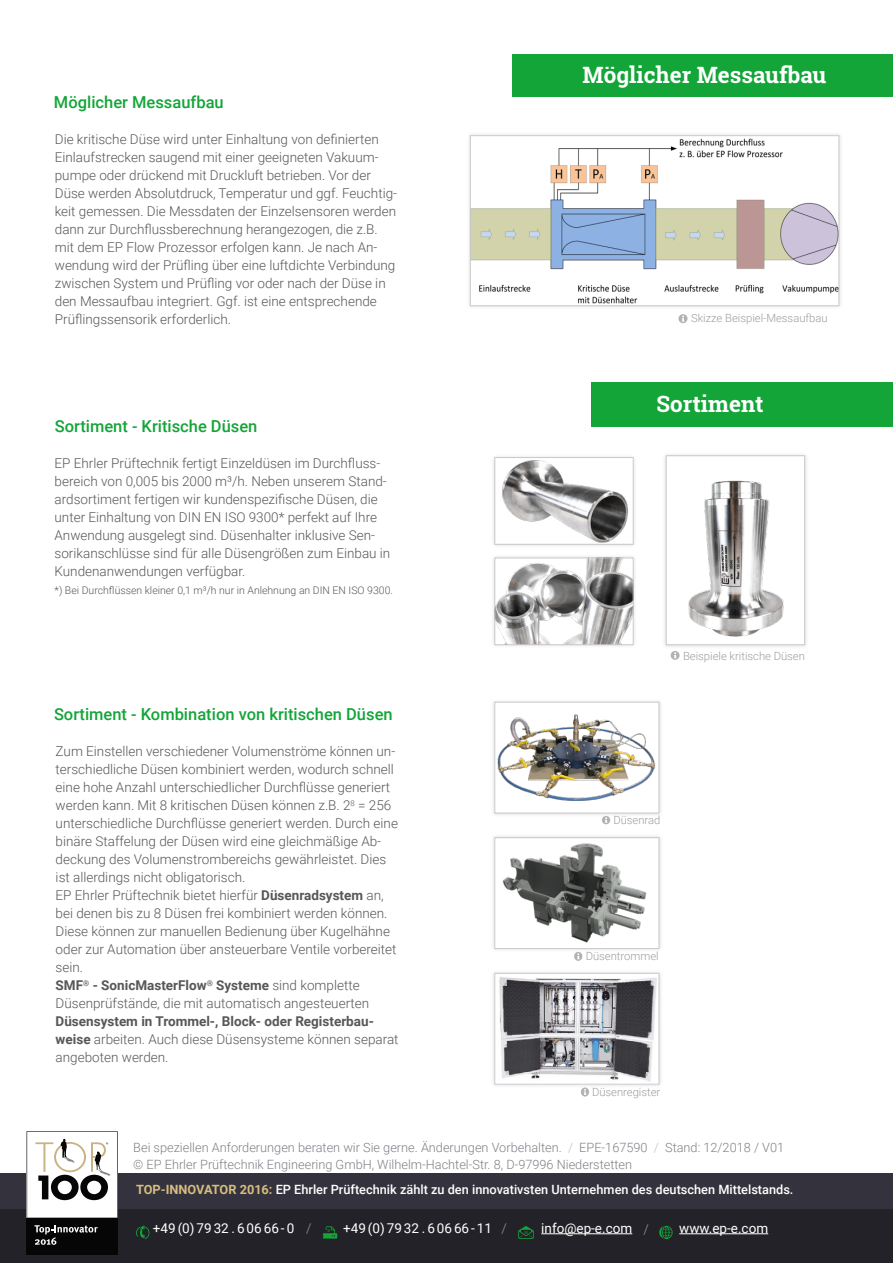
<style>
.page{position:relative;width:893px;height:1263px;background:#fff}
.page>*{position:absolute;margin:0;border:0;box-sizing:border-box;transform-origin:0 0}
.t1{font:700 22.5px "Roboto Slab";color:#fff}
.t2{font:500 16.5px "Roboto";color:#13a538}
.t3{font:300 13.5px/18px "Roboto";color:#575756}
.t4{font:13.5px "Roboto";color:#fff}
.t5{font:300 12.75px/16.5px "Roboto";color:#837e87}
.t6{font:500 12.75px "Roboto";color:#fff}
.t7{font:300 11.25px "Roboto";color:#9d9d9c}
.t8{font:300 10.5px "Roboto";color:#575756}
.s1{font-weight:700}
.s2{color:#c2bec3}
.s3{font-weight:700;color:#d8bd80}
.s4{font-weight:300;color:#9d989f}
</style>
<div class="page">
<div style="left:0;top:1174px;width:893px;height:38px;background:#34333d"></div>
<div style="left:0;top:1210px;width:893px;height:53px;background:#232228"></div>
<svg style="left:136px;top:1226px;width:13px;height:13px"></svg>
<svg style="left:323px;top:1226px;width:14px;height:12px"></svg>
<svg style="left:518px;top:1226px;width:16px;height:13px"></svg>
<hr style="left:541px;top:1233px;width:91px;height:1px;background:#fff">
<svg style="left:659px;top:1226px;width:14px;height:13px"></svg>
<hr style="left:679px;top:1233px;width:89px;height:1px;background:#fff">
<svg style="left:27px;top:1131px;width:91px;height:87px"></svg>
<div style="left:27px;top:1218px;width:91px;height:36px;background:#070606"></div>
<svg style="left:34px;top:1225px;width:64px;height:20px"></svg>
<div style="left:512px;top:55px;width:381px;height:42px;background:#13a538"></div>
<div style="left:467px;top:132px;width:376px;height:177px;background:#4d4d58;opacity:.2"></div>
<img style="left:472px;top:138px;width:365px;height:166px">
<div style="left:470px;top:136px;width:369px;height:170px;border:1px solid #cbc8cd"></div>
<div style="left:591px;top:382px;width:302px;height:44px;background:#13a538"></div>
<div style="left:491px;top:698px;width:172px;height:119px;background:#4d4d58;opacity:.2"></div>
<img style="left:497px;top:704px;width:160px;height:107px">
<div style="left:495px;top:702px;width:164px;height:111px;border:1px solid #cbc8cd"></div>
<svg style="left:602px;top:816px;width:8px;height:8px"></svg>
<svg style="left:574px;top:952px;width:8px;height:9px"></svg>
<svg style="left:581px;top:1088px;width:8px;height:8px"></svg>
<svg style="left:671px;top:651px;width:8px;height:9px"></svg>
<div style="left:491px;top:969px;width:172px;height:119px;background:#4d4d58;opacity:.2"></div>
<img style="left:497px;top:975px;width:160px;height:107px">
<div style="left:495px;top:973px;width:164px;height:111px;border:1px solid #cbc8cd"></div>
<div style="left:491px;top:834px;width:172px;height:118px;background:#4d4d58;opacity:.2"></div>
<div style="left:495px;top:838px;width:164px;height:110px;background:#fff"></div>
<img style="left:502px;top:843px;width:145px;height:100px">
<div style="left:495px;top:838px;width:164px;height:111px;border:1px solid #cbc8cd"></div>
<svg style="left:678px;top:314px;width:9px;height:9px"></svg>
<div style="left:491px;top:453px;width:146px;height:95px;background:#4d4d58;opacity:.2"></div>
<img style="left:497px;top:459px;width:134px;height:83px">
<div style="left:495px;top:457px;width:138px;height:87px;border:1px solid #cbc8cd"></div>
<div style="left:662px;top:451px;width:147px;height:198px;background:#4d4d58;opacity:.2"></div>
<div style="left:666px;top:456px;width:139px;height:189px;background:#fff"></div>
<img style="left:688px;top:480px;width:96px;height:157px">
<div style="left:666px;top:456px;width:139px;height:189px;border:1px solid #cbc8cd"></div>
<div style="left:491px;top:554px;width:146px;height:95px;background:#4d4d58;opacity:.2"></div>
<img style="left:497px;top:560px;width:134px;height:83px">
<div style="left:495px;top:558px;width:138px;height:87px;border:1px solid #cbc8cd"></div>
<p class="t2" style="left:54px;top:91px;width:171px">Möglicher Messaufbau</p>
<p class="t3" style="left:55px;top:130px;width:344px">Die kritische Düse wird unter Einhaltung von definierten Einlaufstrecken saugend mit einer geeigneten Vakuum&shy;pumpe oder drückend mit Druckluft betrieben. Vor der Düse werden Absolutdruck, Temperatur und ggf. Feuchtig&shy;keit gemessen. Die Messdaten der Einzelsensoren werden dann zur Durchflussberechnung herangezogen, die z.B. mit dem EP Flow Prozessor erfolgen kann. Je nach An&shy;wendung wird der Prüfling über eine luftdichte Verbindung zwischen System und Prüfling vor oder nach der Düse in den Messaufbau integriert. Ggf. ist eine entsprechende Prüflingssensorik erforderlich.</p>
<p class="t2" style="left:55px;top:415px;width:204px">Sortiment - Kritische Düsen</p>
<p class="t3" style="left:55px;top:454px;width:337px">EP Ehrler Prüftechnik fertigt Einzeldüsen im Durchfluss&shy;bereich von 0,005 bis 2000 m³/h. Neben unserem Stand&shy;ardsortiment fertigen wir kundenspezifische Düsen, die unter Einhaltung von DIN EN ISO 9300* perfekt auf Ihre Anwendung ausgelegt sind. Düsenhalter inklusive Sen&shy;sorikanschlüsse sind für alle Düsengrößen zum Einbau in Kundenanwendungen verfügbar.</p>
<p class="t8" style="left:55px;top:583px;width:340px">*) Bei Durchflüssen kleiner 0,1 m³/h nur in Anlehnung an DIN EN ISO 9300.</p>
<p class="t2" style="left:54px;top:703px;width:340px">Sortiment - Kombination von kritischen Düsen</p>
<p class="t3" style="left:56px;top:742px;width:344px">Zum Einstellen verschiedener Volumenströme können un&shy;terschiedliche Düsen kombiniert werden, wodurch schnell eine hohe Anzahl unterschiedlicher Durchflüsse generiert werden kann. Mit 8 kritischen Düsen können z.B. 2<sup>8</sup> = 256 unterschiedliche Durchflüsse generiert werden. Durch eine binäre Staffelung der Düsen wird eine gleichmäßige Ab&shy;deckung des Volumenstrombereichs gewährleistet. Dies ist allerdings nicht obligatorisch.<br>EP Ehrler Prüftechnik bietet hierfür <span class="s1">Düsenradsystem</span> an, bei denen bis zu 8 Düsen frei kombiniert werden können.<br>Diese können zur manuellen Bedienung über Kugelhähne oder zur Automation über ansteuerbare Ventile vorbereitet sein.<br><span class="s1">SMF</span><sup>®</sup> <span class="s1">- SonicMasterFlow</span><sup>®</sup> <span class="s1">Systeme</span> sind komplette Düsenprüfstände, die mit automatisch angesteuerten</p>
<p class="t3" style="left:56px;top:1012px;width:344px"><span class="s1">Düsensystem in Trommel-, Block- oder Registerbau&shy;weise</span> arbeiten. Auch diese Düsensysteme können separat angeboten werden.</p>
<h1 class="t1" style="left:583px;top:59px;width:245px">Möglicher Messaufbau</h1>
<p class="t7" style="left:691px;top:311px;width:138px">Skizze Beispiel-Messaufbau</p>
<h1 class="t1" style="left:657px;top:389px;width:109px">Sortiment</h1>
<p class="t7" style="left:683px;top:648px;width:123px">Beispiele kritische Düsen</p>
<p class="t7" style="left:613px;top:812px;width:49px">Düsenrad</p>
<p class="t7" style="left:586px;top:948px;width:75px">Düsentrommel</p>
<p class="t7" style="left:592px;top:1084px;width:70px">Düsenregister</p>
<p class="t5" style="left:133px;top:1139px;width:652px">Bei speziellen Anforderungen beraten wir Sie gerne. Änderungen Vorbehalten. <span class="s2">/</span> EPE-167590 <span class="s2">/</span> Stand: 12/2018 / V01 © EP Ehrler Prüftechnik Engineering GmbH, Wilhelm-Hachtel-Str. 8, D-97996 Niederstetten</p>
<p class="t6" style="left:136px;top:1181px;width:659px"><span class="s3">TOP-INNOVATOR 2016:</span> EP Ehrler Prüftechnik zählt zu den innovativsten Unternehmen des deutschen Mittelstands.</p>
<p class="t4" style="left:153px;top:1218px;width:160px">+49 (0) 79 32 . 6 06 66 - 0 <span class="s4">/</span></p>
<p class="t4" style="left:343px;top:1218px;width:165px">+49 (0) 79 32 . 6 06 66 - 11 <span class="s4">/</span></p>
<p class="t4" style="left:541px;top:1218px;width:109px">info@ep-e.com <span class="s4">/</span></p>
<p class="t4" style="left:679px;top:1218px;width:90px">www.ep-e.com</p>
</div>
